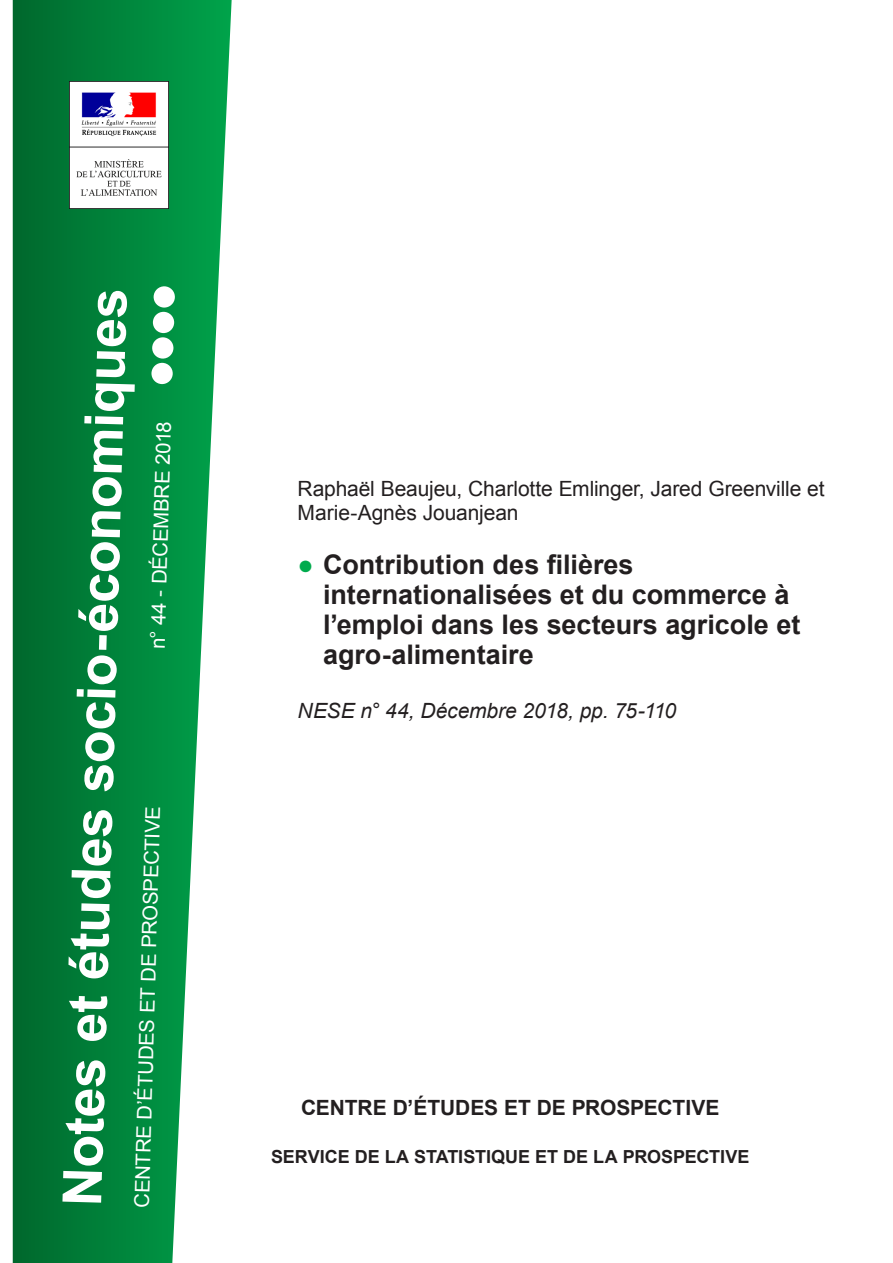
<style>
.page{position:relative;width:893px;height:1263px;background:#fff}
.page>*{position:absolute;margin:0;border:0;box-sizing:border-box;transform-origin:0 0}
.Texte_Couverture{font:700 54px "Arial";color:#fff}
.t1{font:700 27px/30px "Arial";color:#231f20}
.Noms_des_rédacteurs{font:21px/24px "Arial";letter-spacing:-.005em;color:#231f20}
.NESE_n__xx{font:italic 21px "Arial";letter-spacing:-.005em;color:#231f20}
.Texte_Couverture-2{font:700 21px "Arial";letter-spacing:-.005em;color:#231f20}
.Texte_Couverture-3{font:20.25px "Arial";color:#fff}
.Texte_Couverture-4{font:700 18px "Arial";letter-spacing:-.005em;color:#231f20}
.s1{color:#00ab4d}
</style>
<div class="page">
<svg style="left:13px;top:0;width:219px;height:1263px;background:#259356"></svg>
<div style="left:151px;top:363px;width:22px;height:21px;background:#fff;border-radius:50%"></div>
<div style="left:152px;top:337px;width:22px;height:22px;background:#fff;border-radius:50%"></div>
<div style="left:153px;top:312px;width:21px;height:21px;background:#fff;border-radius:50%"></div>
<div style="left:153px;top:286px;width:22px;height:22px;background:#fff;border-radius:50%"></div>
<img style="left:70px;top:82px;width:99px;height:126px">
<p class="Texte_Couverture" style="left:43px;top:1204px;width:920px;rotate:-88deg">Notes et études socio-économiques</p>
<p class="Texte_Couverture-3" style="left:144px;top:648px;width:229px;rotate:-88deg">n° 44 - DÉCEMBRE 2018</p>
<p class="Texte_Couverture-3" style="left:127px;top:1207px;width:403px;rotate:-88deg">CENTRE D’ÉTUDES ET DE PROSPECTIVE</p>
<p class="Noms_des_rédacteurs" style="left:298px;top:476px;width:528px">Raphaël Beaujeu, Charlotte Emlinger, Jared Greenville et<br>Marie-Agnès Jouanjean</p>
<p class="t1" style="left:323px;top:550px;width:479px;text-indent:-26px"><span class="s1">●</span> Contribution des filières internationalisées et du commerce à l’emploi dans les secteurs agricole et agro-alimentaire</p>
<p class="NESE_n__xx" style="left:298px;top:697px;width:380px">NESE n° 44, Décembre 2018, pp. 75-110</p>
<p class="Texte_Couverture-2" style="left:301px;top:1094px;width:420px">CENTRE D’ÉTUDES ET DE PROSPECTIVE</p>
<p class="Texte_Couverture-4" style="left:271px;top:1145px;width:480px">SERVICE DE LA STATISTIQUE ET DE LA PROSPECTIVE</p>
</div>
